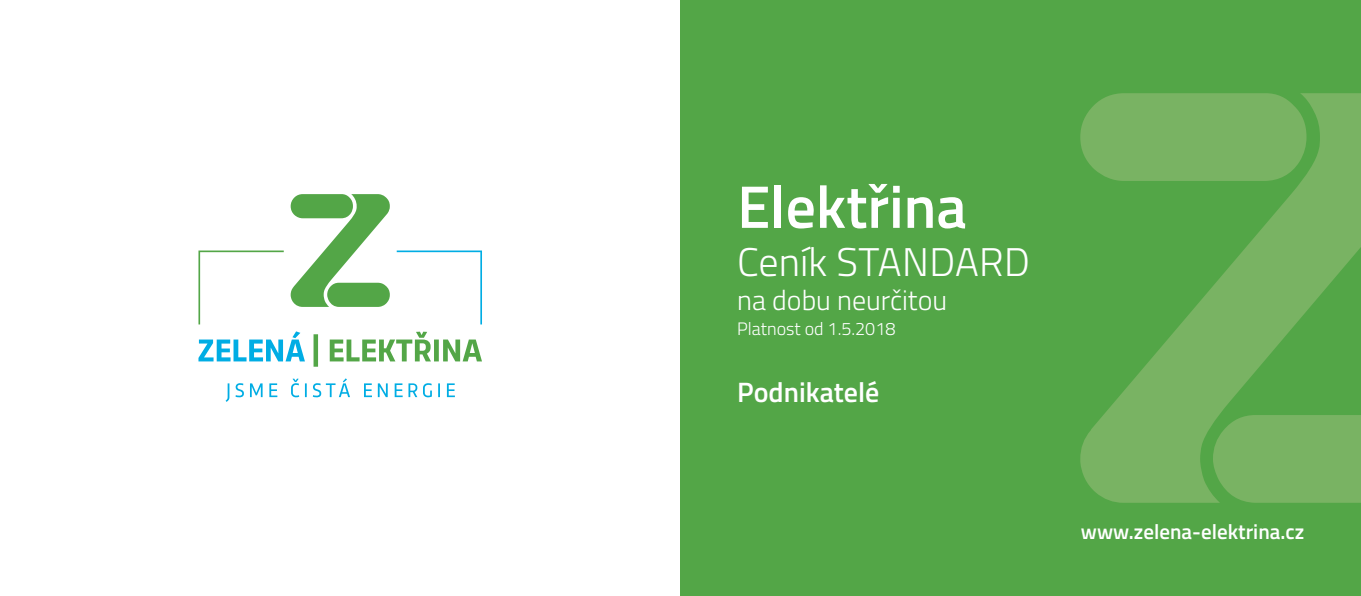
<style>
.page{position:relative;width:1361px;height:596px;background:#fff}
.page>*{position:absolute;margin:0;border:0;box-sizing:border-box;transform-origin:0 0}
.t1{font:600 60px "Titillium Web";color:#fff}
.t2{font:300 40px "Titillium Web";letter-spacing:.005em;color:#fff}
.t3{font:300 28px "Titillium Web";color:#fff}
.t4{font:600 28px "Titillium Web";color:#fff}
.t5{font:600 21px "Titillium Web";color:#fff}
.t6{font:300 18px "Titillium Web";color:#fff}
</style>
<div class="page">
<div style="left:680px;top:0;width:681px;height:595px;background:#53a647"></div>
<svg style="left:313px;top:331px;width:169px;height:35px"></svg>
<svg style="left:291px;top:194px;width:99px;height:113px"></svg>
<svg style="left:198px;top:250px;width:86px;height:74px"></svg>
<svg style="left:198px;top:331px;width:107px;height:30px"></svg>
<svg style="left:226px;top:378px;width:229px;height:23px"></svg>
<svg style="left:397px;top:250px;width:85px;height:74px"></svg>
<svg style="left:1080px;top:93px;width:281px;height:409px;fill:#79b363"></svg>
<h1 class="t1" style="left:737px;top:162px;width:231px">Elektřina</h1>
<h2 class="t2" style="left:737px;top:233px;width:288px">Ceník StandarD</h2>
<h3 class="t3" style="left:737px;top:279px;width:211px">na dobu neurčitou</h3>
<p class="t6" style="left:737px;top:315px;width:160px">Platnost od 1.5.2018</p>
<h3 class="t4" style="left:737px;top:371px;width:144px">Podnikatelé</h3>
<p class="t5" style="left:1081px;top:515px;width:225px">www.zelena-elektrina.cz</p>
</div>
